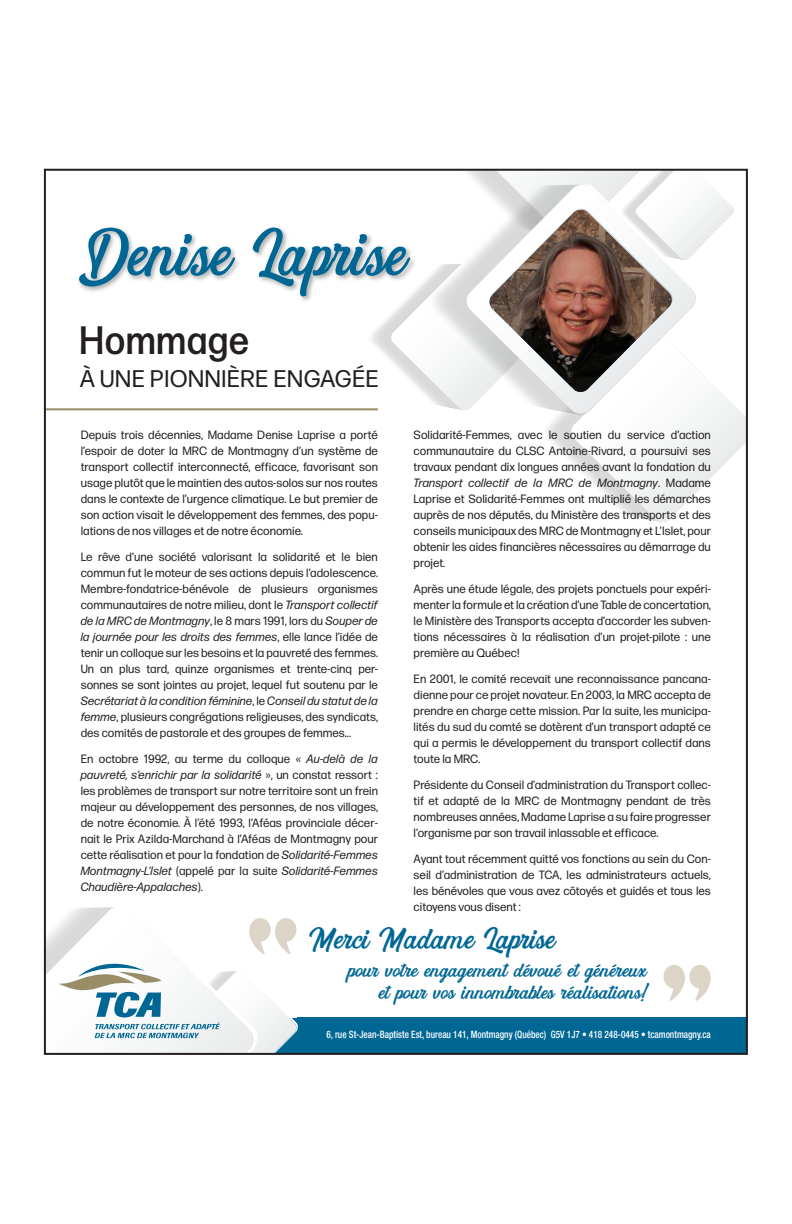
<style>
.page{position:relative;width:792px;height:1224px;background:#fff}
.page>*{position:absolute;margin:0;border:0;box-sizing:border-box;transform-origin:0 0}
.t1{font:80px "Angler";color:#006795}
.t2{font:500 39.6px "Forma DJR Micro";letter-spacing:.01em;color:#231f20;scale:.91 1}
.t3{font:36px "Angler";color:#006795;scale:1.05 1}
.t4{font:24px/22px "Angler";color:#006795;text-align:right;scale:1.1 1}
.t5{font:24px "Forma DJR Micro";letter-spacing:.005em;color:#231f20}
.t6{font:12px/16px "Forma DJR Micro";color:#231f20;text-align:justify}
.t7{font:500 condensed 10.2px "Helvetica Neue";color:#fff;scale:.91 1}
.s1{font-style:italic}
</style>
<div class="page">
<hr style="left:44px;top:408px;width:334px;height:2px;background:#988d67">
<div style="left:45px;top:1018px;width:702px;height:36px;background:#006795"></div>
<svg style="left:366px;top:172px;width:379px;height:350px"></svg>
<img style="left:78px;top:210px;width:341px;height:98px">
<svg style="left:663px;top:965px;width:48px;height:36px"></svg>
<svg style="left:47px;top:907px;width:252px;height:145px"></svg>
<h1 class="t1" style="left:87px;top:209px;width:321px">Denise Laprise</h1>
<h2 class="t2" style="left:79px;top:315px;width:188px">Hommage</h2>
<h3 class="t5" style="left:80px;top:363px;width:300px">À UNE PIONNIÈRE ENGAGÉE</h3>
<p class="t6" style="left:81px;top:426px;width:299px">Depuis trois décennies, Madame Denise Laprise a porté l’espoir de doter la MRC de Montmagny d’un système de transport collectif interconnecté, efficace, favorisant son usage plutôt que le maintien des autos-solos sur nos routes dans le contexte de l’urgence climatique. Le but premier de son action visait le développement des femmes, des popu&shy;lations de nos villages et de notre économie.</p>
<p class="t6" style="left:81px;top:548px;width:299px">Le rêve d’une société valorisant la solidarité et le bien commun fut le moteur de ses actions depuis l’adolescence.<br>Membre-fondatrice-bénévole de plusieurs organismes communautaires de notre milieu, dont le <span class="s1">Transport collectif de la MRC de Montmagny</span>, le 8 mars 1991, lors du <span class="s1">Souper de la journée pour les droits des femmes</span>, elle lance l’idée de tenir un colloque sur les besoins et la pauvreté des femmes.<br>Un an plus tard, quinze organismes et trente-cinq per&shy;sonnes se sont jointes au projet, lequel fut soutenu par le <span class="s1">Secrétariat à la condition féminine</span>, le <span class="s1">Conseil du statut de la femme</span>, plusieurs congrégations religieuses, des syndicats, des comités de pastorale et des groupes de femmes...</p>
<p class="t6" style="left:81px;top:750px;width:299px">En octobre 1992, au terme du colloque « <span class="s1">Au-delà de la pauvreté, s’enrichir par la solidarité</span> », un constat ressort : les problèmes de transport sur notre territoire sont un frein majeur au développement des personnes, de nos villages, de notre économie. À l’été 1993, l’Aféas provinciale décer&shy;nait le Prix Azilda-Marchand à l’Aféas de Montmagny pour cette réalisation et pour la fondation de <span class="s1">Solidarité-Femmes Montmagny-L’Islet</span> (appelé par la suite <span class="s1">Solidarité-Femmes Chaudière-Appalaches</span>).</p>
<p class="t6" style="left:414px;top:426px;width:299px">Solidarité-Femmes, avec le soutien du service d’action communautaire du CLSC Antoine-Rivard, a poursuivi ses travaux pendant dix longues années avant la fondation du <span class="s1">Transport collectif de la MRC de Montmagny</span>. Madame Laprise et Solidarité-Femmes ont multiplié les démarches auprès de nos députés, du Ministère des transports et des conseils municipaux des MRC de Montmagny et L’Islet, pour obtenir les aides financières nécessaires au démarrage du projet.</p>
<p class="t6" style="left:414px;top:580px;width:299px">Après une étude légale, des projets ponctuels pour expéri&shy;menter la formule et la création d’une Table de concertation, le Ministère des Transports accepta d’accorder les subven&shy;tions nécessaires à la réalisation d’un projet-pilote : une première au Québec!</p>
<p class="t6" style="left:414px;top:670px;width:299px">En 2001, le comité recevait une reconnaissance pancana&shy;dienne pour ce projet novateur. En 2003, la MRC accepta de prendre en charge cette mission. Par la suite, les municipa&shy;lités du sud du comté se dotèrent d’un transport adapté ce qui a permis le développement du transport collectif dans toute la MRC.</p>
<p class="t6" style="left:414px;top:776px;width:299px">Présidente du Conseil d’administration du Transport collec&shy;tif et adapté de la MRC de Montmagny pendant de très nombreuses années, Madame Laprise a su faire progresser l’organisme par son travail inlassable et efficace.</p>
<p class="t6" style="left:414px;top:850px;width:299px">Ayant tout récemment quitté vos fonctions au sein du Con&shy;seil d’administration de TCA, les administrateurs actuels, les bénévoles que vous avez côtoyés et guidés et tous les citoyens vous disent :</p>
<h3 class="t3" style="left:309px;top:919px;width:237px">Merci Madame Laprise</h3>
<h3 class="t4" style="left:349px;top:960px;width:273px">pour votre engagement dévoué et généreux et pour vos innombrables réalisations!</h3>
<p class="t7" style="left:326px;top:1028px;width:424px">6, rue St-Jean-Baptiste Est, bureau 141, Montmagny (Québec) G5V 1J7 • 418 248-0445 • tcamontmagny.ca</p>
</div>
